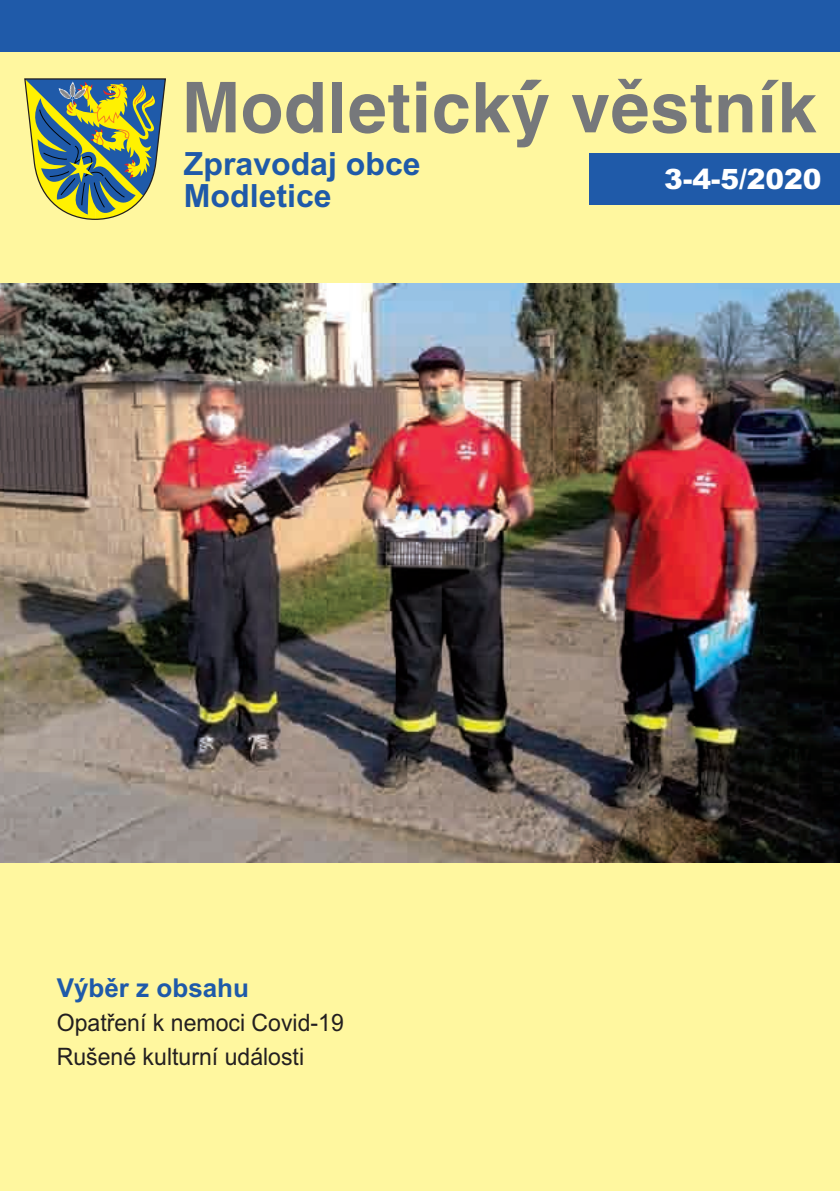
<style>
.page{position:relative;width:840px;height:1191px;background:#fff}
.page>*{position:absolute;margin:0;border:0;box-sizing:border-box;transform-origin:0 0}
.t1{font:700 70px "Helvetica";letter-spacing:.01em;color:#76787b}
.t2{font:700 32px/32px "Arial";color:#1f5aa9}
.t3{font:900 28px "Arial";color:#fff}
.t4{font:700 26px "Arial";color:#1f5aa9}
.t5{font:24px/34px "Arial";color:#231f20;scale:.96 1}
</style>
<div class="page">
<div style="left:0;top:0;width:839px;height:1191px;background:#fff79f"></div>
<div style="left:0;top:0;width:839px;height:51px;background:#1f5aa9"></div>
<svg style="left:24px;top:78px;width:142px;height:142px"></svg>
<div style="left:589px;top:153px;width:250px;height:51px;background:#1f5aa9"></div>
<img style="left:0;top:284px;width:839px;height:578px">
<h1 class="t1" style="left:181px;top:82px;width:636px">Modletický́věstník</h1>
<h2 class="t2" style="left:184px;top:147px;width:238px">Zpravodaj obce<br>Modletice</h2>
<p class="t3" style="left:664px;top:163px;width:159px">3-4-5/2020</p>
<p class="t4" style="left:57px;top:973px;width:194px">Výběr z obsahu</p>
<p class="t5" style="left:57px;top:1008px;width:300px">Opatření k nemoci Covid-19<br>Rušené kulturní události</p>
</div>
